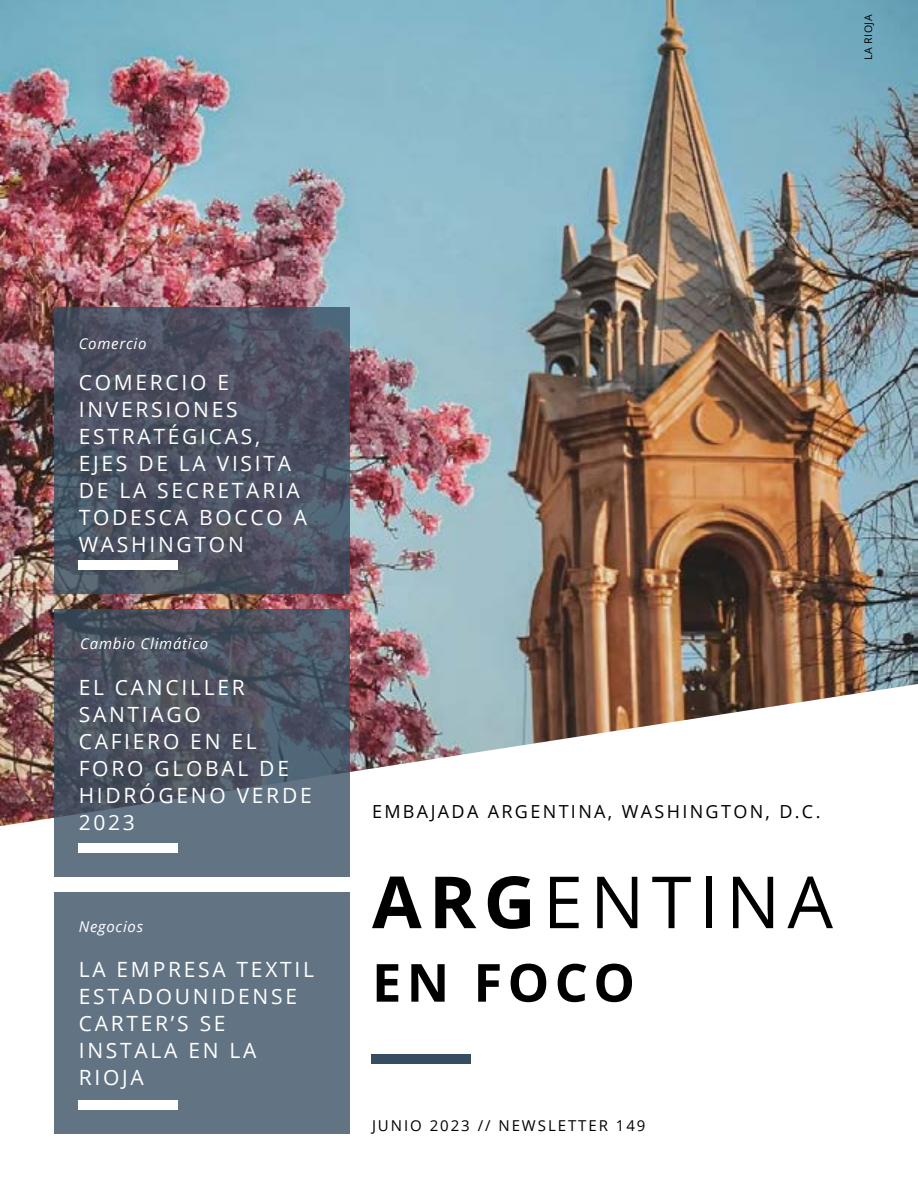
<style>
.page{position:relative;width:918px;height:1188px;background:#fff}
.page>*{position:absolute;margin:0;border:0;box-sizing:border-box;transform-origin:0 0}
.t1{font:72px "Open Sans";letter-spacing:.1em;color:#000}
.t2{font:700 52.5px "Open Sans";letter-spacing:.1em;color:#000}
.t3{font:21px/27px "Open Sans";letter-spacing:.13em;color:#fff}
.t4{font:18px "Open Sans";letter-spacing:.13em;color:#000}
.t5{font:italic 15px "Open Sans";letter-spacing:.05em;color:#fff}
.t6{font:15px "Open Sans";letter-spacing:.13em;color:#000}
.t7{font:10.5px "Open Sans";letter-spacing:.05em;color:#000}
.s1{font-weight:700}
</style>
<div class="page">
<img style="left:0;top:0;width:918px;height:826px">
<div style="left:372px;top:1055px;width:99px;height:9px;background:#364d61"></div>
<div style="left:55px;top:893px;width:295px;height:241px;background:#627484"></div>
<svg style="left:55px;top:610px;width:295px;height:267px;background:#525c6b"></svg>
<svg style="left:55px;top:307px;width:295px;height:287px;background:#4c5162"></svg>
<div style="left:79px;top:1100px;width:99px;height:9px;background:#fff"></div>
<div style="left:79px;top:843px;width:99px;height:9px;background:#fff"></div>
<div style="left:79px;top:560px;width:99px;height:9px;background:#fff"></div>
<p class="t7" style="left:861px;top:60px;width:47px;rotate:-90deg">LA RIOJA</p>
<p class="t5" style="left:79px;top:333px;width:69px">Comercio</p>
<p class="t3" style="left:79px;top:368px;width:230px">COMERCIO E<br>INVERSIONES<br>ESTRATÉGICAS,<br>EJES DE LA VISITA<br>DE LA SECRETARIA<br>TODESCA BOCCO A<br>WASHINGTON</p>
<p class="t5" style="left:80px;top:633px;width:130px">Cambio Climático</p>
<p class="t3" style="left:79px;top:673px;width:234px">EL CANCILLER<br>SANTIAGO<br>CAFIERO EN EL<br>FORO GLOBAL DE<br>HIDRÓGENO VERDE<br>2023</p>
<p class="t5" style="left:79px;top:916px;width:66px">Negocios</p>
<p class="t3" style="left:79px;top:956px;width:237px">LA EMPRESA TEXTIL<br>ESTADOUNIDENSE<br>CARTER’S SE<br>INSTALA EN LA<br>RIOJA</p>
<p class="t4" style="left:372px;top:800px;width:450px">EMBAJADA ARGENTINA, WASHINGTON, D.C.</p>
<h1 class="t1" style="left:372px;top:853px;width:463px"><span class="s1">ARG</span>ENTINA</h1>
<h2 class="t2" style="left:372px;top:946px;width:265px">EN FOCO</h2>
<p class="t6" style="left:372px;top:1115px;width:275px">JUNIO 2023 // NEWSLETTER 149</p>
</div>
